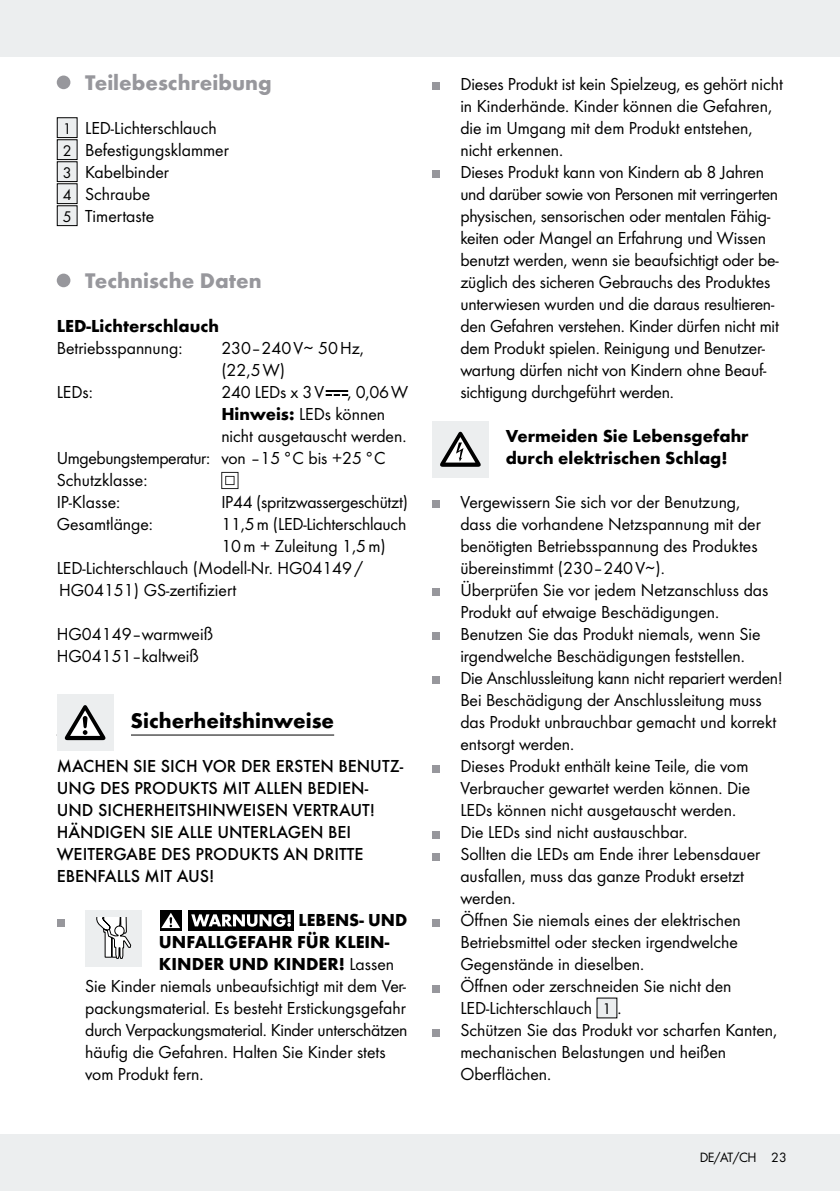
<style>
.page{position:relative;width:840px;height:1191px;background:#fff}
.page>*{position:absolute;margin:0;border:0;box-sizing:border-box;transform-origin:0 0}
.t1{font:700 22px "Futura";color:#97979c}
.t2{font:700 22px "Futura";color:#000}
.t3{font:18px/22px "Futura Boo";color:#000}
.t4{font:500 18px/22px "Futura";color:#000}
.t5{font:700 18px/22px "Futura";color:#000}
.t6{font:18px "Futura Boo";letter-spacing:-.02em;color:#000}
.t7{font:14px "Futura Boo";letter-spacing:-.03em;color:#000}
.s1{font-size:16px}
.s2{font-family:"Futura";font-weight:700}
.s3{font-family:"Futura Boo";font-weight:400}
</style>
<div class="page">
<div style="left:0;top:0;width:839px;height:57px;background:#eceeef"></div>
<div style="left:0;top:1134px;width:839px;height:57px;background:#eceeef"></div>
<hr style="left:57px;top:734px;width:277px;height:1px;background:#000">
<div style="left:57px;top:76px;width:13px;height:13px;background:#97979c;border-radius:50%"></div>
<div style="left:57px;top:118px;width:20px;height:20px;background:#eceeef"></div>
<div style="left:57px;top:117px;width:21px;height:21px;border:1px solid #000"></div>
<div style="left:57px;top:140px;width:20px;height:20px;background:#eceeef"></div>
<div style="left:57px;top:139px;width:21px;height:21px;border:1px solid #000"></div>
<div style="left:57px;top:162px;width:20px;height:20px;background:#eceeef"></div>
<div style="left:57px;top:161px;width:21px;height:21px;border:1px solid #000"></div>
<div style="left:57px;top:184px;width:20px;height:20px;background:#eceeef"></div>
<div style="left:57px;top:183px;width:21px;height:21px;border:1px solid #000"></div>
<div style="left:57px;top:206px;width:20px;height:20px;background:#eceeef"></div>
<div style="left:57px;top:205px;width:21px;height:21px;border:1px solid #000"></div>
<div style="left:57px;top:274px;width:13px;height:13px;background:#97979c;border-radius:50%"></div>
<svg style="left:326px;top:391px;width:21px;height:5px"></svg>
<svg style="left:221px;top:472px;width:17px;height:17px"></svg>
<div style="left:113px;top:694px;width:17px;height:57px;background:#fff"></div>
<div style="left:57px;top:694px;width:56px;height:57px;background:#eceeef"></div>
<svg style="left:65px;top:705px;width:40px;height:35px"></svg>
<div style="left:57px;top:918px;width:7px;height:8px;background:#97979c"></div>
<div style="left:85px;top:910px;width:57px;height:56px;background:#eceeef"></div>
<svg style="left:96px;top:918px;width:35px;height:41px"></svg>
<div style="left:188px;top:910px;width:106px;height:20px;background:#000"></div>
<div style="left:160px;top:910px;width:21px;height:20px;background:#000"></div>
<svg style="left:161px;top:913px;width:19px;height:15px"></svg>
<svg style="left:191px;top:914px;width:100px;height:12px"></svg>
<div style="left:432px;top:82px;width:7px;height:8px;background:#97979c"></div>
<div style="left:432px;top:170px;width:7px;height:8px;background:#97979c"></div>
<div style="left:432px;top:421px;width:56px;height:56px;background:#eceeef"></div>
<svg style="left:440px;top:432px;width:40px;height:35px"></svg>
<div style="left:432px;top:500px;width:7px;height:8px;background:#97979c"></div>
<div style="left:432px;top:588px;width:7px;height:8px;background:#97979c"></div>
<div style="left:432px;top:632px;width:7px;height:8px;background:#97979c"></div>
<div style="left:432px;top:676px;width:7px;height:8px;background:#97979c"></div>
<div style="left:432px;top:764px;width:7px;height:8px;background:#97979c"></div>
<div style="left:432px;top:830px;width:7px;height:8px;background:#97979c"></div>
<div style="left:432px;top:852px;width:7px;height:8px;background:#97979c"></div>
<div style="left:432px;top:918px;width:7px;height:8px;background:#97979c"></div>
<div style="left:432px;top:984px;width:7px;height:8px;background:#97979c"></div>
<div style="left:596px;top:998px;width:20px;height:20px;background:#eceeef"></div>
<div style="left:432px;top:1028px;width:7px;height:8px;background:#97979c"></div>
<p class="t1" style="left:85px;top:69px;width:188px">Teilebeschreibung</p>
<p class="t3" style="left:63px;top:117px;width:167px"><span class="s1">1</span> LED-Lichterschlauch<br><span class="s1">2</span> Befestigungsklammer<br><span class="s1">3</span> Kabelbinder<br><span class="s1">4</span> Schraube<br><span class="s1">5</span> Timertaste</p>
<p class="t1" style="left:85px;top:267px;width:178px">Technische Daten</p>
<p class="t5" style="left:57px;top:315px;width:164px">LED-Lichterschlauch</p>
<p class="t3" style="left:57px;top:337px;width:127px">Betriebsspannung:</p>
<p class="t3" style="left:221px;top:337px;width:144px">230–240V∼ 50Hz, (22,5W)</p>
<p class="t3" style="left:57px;top:381px;width:38px">LEDs:</p>
<p class="t3" style="left:221px;top:381px;width:104px">240 LEDs x 3V</p>
<p class="t3" style="left:347px;top:381px;width:62px">, 0,06W</p>
<p class="t3" style="left:221px;top:403px;width:165px"><span class="s2">Hinweis:</span> LEDs können</p>
<p class="t3" style="left:221px;top:425px;width:186px">nicht ausgetauscht werden.</p>
<p class="t6" style="left:57px;top:447px;width:330px">Umgebungstemperatur: von –15°C bis +25°C</p>
<p class="t3" style="left:57px;top:469px;width:92px">Schutzklasse:</p>
<p class="t3" style="left:57px;top:491px;width:65px">IP-Klasse:</p>
<p class="t3" style="left:221px;top:491px;width:188px">IP44 (spritzwassergeschützt)</p>
<p class="t3" style="left:57px;top:513px;width:98px">Gesamtlänge:</p>
<p class="t3" style="left:221px;top:513px;width:186px">11,5m (LED-Lichterschlauch</p>
<p class="t3" style="left:221px;top:535px;width:166px">10m + Zuleitung 1,5m)</p>
<p class="t3" style="left:57px;top:557px;width:308px">LED-Lichterschlauch (Modell-Nr. HG04149/</p>
<p class="t3" style="left:59px;top:579px;width:179px">HG04151) GS-zertifiziert</p>
<p class="t3" style="left:57px;top:623px;width:158px">HG04149–warmweiß<br>HG04151–kaltweiß</p>
<p class="t2" style="left:130px;top:707px;width:205px">Sicherheitshinweise</p>
<p class="t4" style="left:57px;top:755px;width:348px">MACHEN SIE SICH VOR DER ERSTEN BENUTZ-<br>UNG DES PRODUKTS MIT ALLEN BEDIEN-<br>UND SICHERHEITSHINWEISEN VERTRAUT!<br>HÄNDIGEN SIE ALLE UNTERLAGEN BEI<br>WEITERGABE DES PRODUKTS AN DRITTE<br>EBENFALLS MIT AUS!</p>
<p class="t5" style="left:159px;top:909px;width:250px;text-indent:139px">LEBENS- UND<br>UNFALLGEFAHR FÜR KLEIN-<br>KINDER UND KINDER! <span class="s3">Lassen</span></p>
<p class="t3" style="left:85px;top:975px;width:324px">Sie Kinder niemals unbeaufsichtigt mit dem Ver&shy;packungsmaterial. Es besteht Erstickungsgefahr durch Verpackungsmaterial. Kinder unterschätzen häufig die Gefahren. Halten Sie Kinder stets vom Produkt fern.</p>
<p class="t3" style="left:460px;top:73px;width:324px">Dieses Produkt ist kein Spielzeug, es gehört nicht in Kinderhände. Kinder können die Gefahren, die im Umgang mit dem Produkt entstehen, nicht erkennen.<br>Dieses Produkt kann von Kindern ab 8 Jahren und darüber sowie von Personen mit verringerten physischen, sensorischen oder mentalen Fähig&shy;keiten oder Mangel an Erfahrung und Wissen benutzt werden, wenn sie beaufsichtigt oder be&shy;züglich des sicheren Gebrauchs des Produktes unterwiesen wurden und die daraus resultieren&shy;den Gefahren verstehen. Kinder dürfen nicht mit dem Produkt spielen. Reinigung und Benutzer&shy;wartung dürfen nicht von Kindern ohne Beauf&shy;sichtigung durchgeführt werden.</p>
<p class="t5" style="left:505px;top:425px;width:244px">Vermeiden Sie Lebensgefahr durch elektrischen Schlag!</p>
<p class="t3" style="left:460px;top:491px;width:324px">Vergewissern Sie sich vor der Benutzung,<br>dass die vorhandene Netzspannung mit der benötigten Betriebsspannung des Produktes übereinstimmt (230–240V∼).<br>Überprüfen Sie vor jedem Netzanschluss das Produkt auf etwaige Beschädigungen.<br>Benutzen Sie das Produkt niemals, wenn Sie irgendwelche Beschädigungen feststellen.<br>Die Anschlussleitung kann nicht repariert werden!<br>Bei Beschädigung der Anschlussleitung muss das Produkt unbrauchbar gemacht und korrekt entsorgt werden.<br>Dieses Produkt enthält keine Teile, die vom Verbraucher gewartet werden können. Die LEDs können nicht ausgetauscht werden.<br>Die LEDs sind nicht austauschbar.<br>Sollten die LEDs am Ende ihrer Lebensdauer ausfallen, muss das ganze Produkt ersetzt werden.<br>Öffnen Sie niemals eines der elektrischen Betriebsmittel oder stecken irgendwelche Gegenstände in dieselben.<br>Öffnen oder zerschneiden Sie nicht den LED-Lichterschlauch <span class="s1">1</span> .<br>Schützen Sie das Produkt vor scharfen Kanten, mechanischen Belastungen und heißen Oberflächen.</p>
<p class="t7" style="left:699px;top:1149px;width:88px">DE/AT/CH 23</p>
</div>
